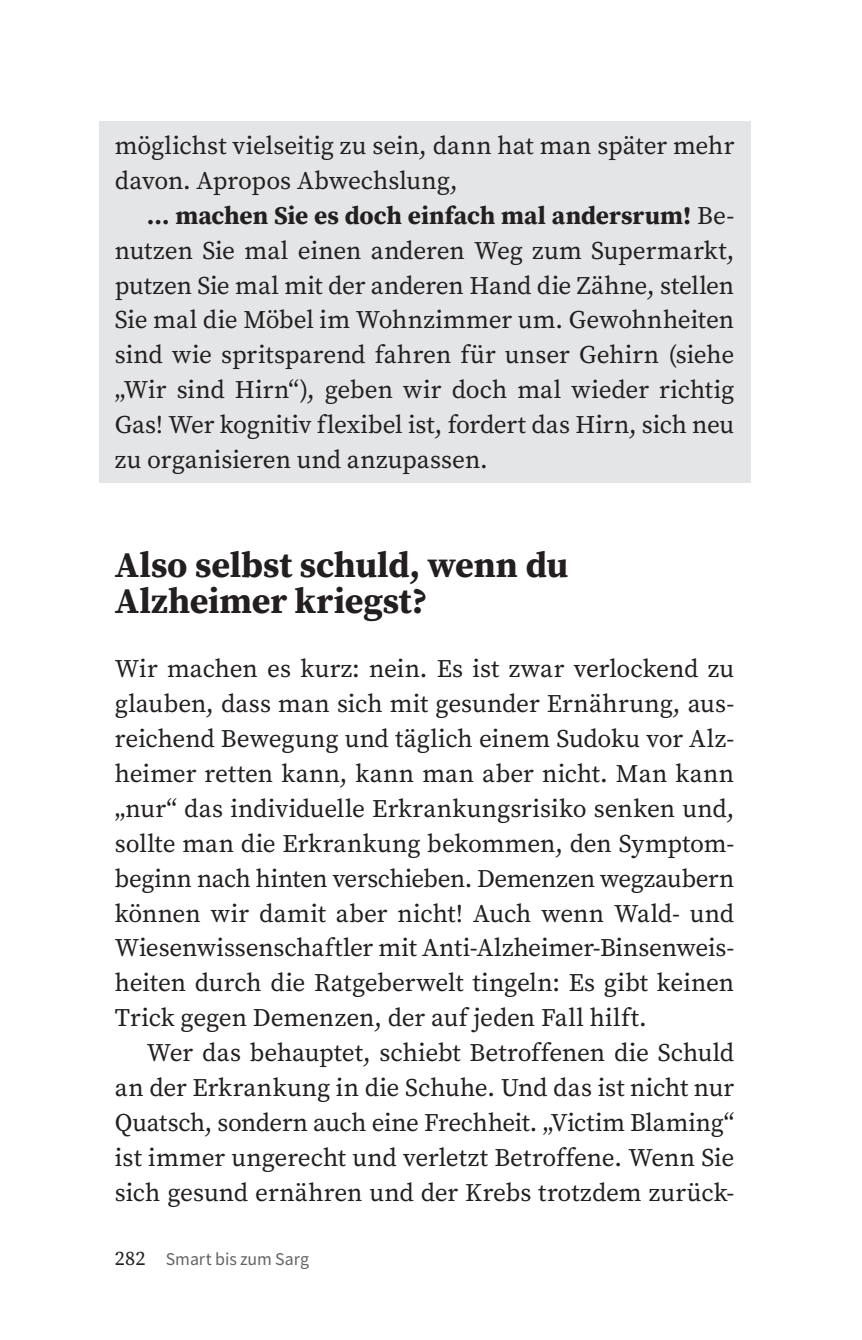
<style>
.page{position:relative;width:862px;height:1340px;background:#fff}
.page>*{position:absolute;margin:0;border:0;box-sizing:border-box;transform-origin:0 0}
.t1{font:700 36px/36px "Source Serif Pro";letter-spacing:-.005em;color:#231f20}
.t2{font:25.2px/34.9px "Source Serif Pro";letter-spacing:-.005em;color:#231f20;text-align:justify}
.t3{font:18px "Source Sans Pro";color:#636366}
.s1{font-weight:700}
.s2{font-family:"Source Serif Pro";font-size:20.25px;color:#231f20}
</style>
<div class="page">
<div style="left:99px;top:121px;width:650px;height:83px;background:#e4e5e7"></div>
<div style="left:99px;top:191px;width:650px;height:292px;background:#e4e5e7"></div>
<p class="t2" style="left:115px;top:128px;width:620px">möglichst vielseitig zu sein, dann hat man später mehr davon. Apropos Abwechslung,</p>
<p class="t2" style="left:115px;top:198px;width:620px;text-indent:32px"><span class="s1">… machen Sie es doch einfach mal andersrum!</span> Be&shy;nutzen Sie mal einen anderen Weg zum Supermarkt, putzen Sie mal mit der anderen Hand die Zähne, stellen Sie mal die Möbel im Wohnzimmer um. Gewohnheiten sind wie spritsparend fahren für unser Gehirn (siehe „Wir sind Hirn“), geben wir doch mal wieder richtig Gas! Wer kognitiv flexibel ist, fordert das Hirn, sich neu zu organisieren und anzupassen.</p>
<h1 class="t1" style="left:115px;top:546px;width:454px">Also selbst schuld, wenn du<br>Alzheimer kriegst?</h1>
<p class="t2" style="left:115px;top:651px;width:620px">Wir machen es kurz: nein. Es ist zwar verlockend zu glauben, dass man sich mit gesunder Ernährung, aus&shy;reichend Bewegung und täglich einem Sudoku vor Alz&shy;heimer retten kann, kann man aber nicht. Man kann „nur“ das individuelle Erkrankungsrisiko senken und, sollte man die Erkrankung bekommen, den Symptom&shy;beginn nach hinten verschieben. Demenzen wegzaubern können wir damit aber nicht! Auch wenn Wald- und Wiesenwissenschaftler mit Anti-Alzheimer-Binsenweis&shy;heiten durch die Ratgeberwelt tingeln: Es gibt keinen Trick gegen Demenzen, der auf jeden Fall hilft.</p>
<p class="t2" style="left:115px;top:1035px;width:620px;text-indent:32px">Wer das behauptet, schiebt Betroffenen die Schuld an der Erkrankung in die Schuhe. Und das ist nicht nur Quatsch, sondern auch eine Frechheit. „Victim Blaming“ ist immer ungerecht und verletzt Betroffene. Wenn Sie sich gesund ernähren und der Krebs trotzdem zurück-</p>
<p class="t3" style="left:115px;top:1247px;width:196px"><span class="s2">282</span> Smart bis zum Sarg</p>
</div>
